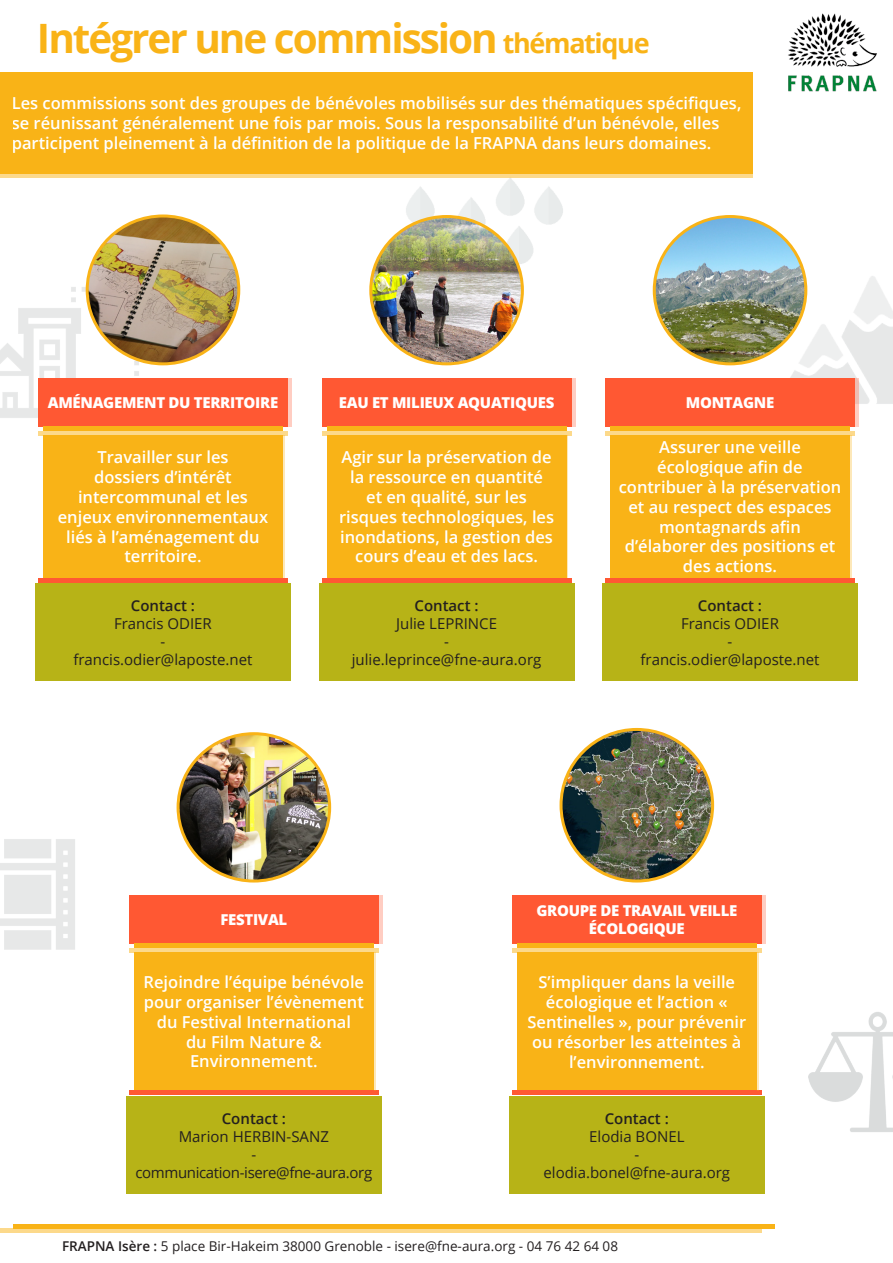
<style>
.page{position:relative;width:893px;height:1263px;background:#fff}
.page>*{position:absolute;margin:0;border:0;box-sizing:border-box;transform-origin:0 0}
.t1{font:700 40.5px "Open Sans";letter-spacing:-.05em;color:#f9b317}
.t2{font:600 16.5px/19.8px "Open Sans";color:#fff;text-align:center}
.t3{font:15px "Open Sans";color:#231f20}
.t4{font:800 15px/18px "Open Sans";letter-spacing:-.02em;color:#fff;text-align:center}
.t5{font:600 15px "Open Sans";color:#231f20}
.t6{font:15px "Open Sans";letter-spacing:-.025em;color:#231f20}
.t7{font:13.5px "Open Sans";color:#231f20}
.s1{font-size:27px}
.s2{font-weight:600}
</style>
<div class="page">
<img style="left:653px;top:215px;width:240px;height:221px">
<img style="left:406px;top:178px;width:157px;height:86px">
<img style="left:0;top:276px;width:177px;height:160px">
<img style="left:808px;top:1012px;width:85px;height:120px">
<div style="left:38px;top:378px;width:250px;height:49px;background:#ff5833"></div>
<img style="left:788px;top:13px;width:89px;height:79px">
<div style="left:3px;top:72px;width:750px;height:101px;background:#f9b317"></div>
<div style="left:0;top:173px;width:753px;height:5px;background:#fcd98b"></div>
<img style="left:561px;top:729px;width:152px;height:152px;border-radius:76px">
<div style="left:559px;top:728px;width:155px;height:154px;border:3px solid #f9b317;border-radius:50%"></div>
<img style="left:87px;top:218px;width:152px;height:146px">
<div style="left:86px;top:214px;width:154px;height:151px;border:3px solid #f9b317;border-radius:50%"></div>
<img style="left:371px;top:216px;width:151px;height:148px">
<div style="left:369px;top:215px;width:155px;height:150px;border:3px solid #f9b317;border-radius:50%"></div>
<img style="left:654px;top:216px;width:152px;height:148px">
<div style="left:653px;top:215px;width:154px;height:150px;border:3px solid #f9b317;border-radius:50%"></div>
<img style="left:178px;top:734px;width:152px;height:147px">
<div style="left:177px;top:732px;width:154px;height:150px;border:3px solid #f9b317;border-radius:50%"></div>
<div style="left:0;top:72px;width:12px;height:101px;background:#f9b317"></div>
<hr style="left:38px;top:431px;width:250px;height:4px;background:#fcd98b">
<hr style="left:43px;top:427px;width:240px;height:4px;background:#f9b317">
<div style="left:0;top:1228px;width:762px;height:5px;background:#fcd98b"></div>
<hr style="left:13px;top:1224px;width:762px;height:4px;background:#f9b317">
<div style="left:43px;top:435px;width:240px;height:143px;background:#f9b317"></div>
<div style="left:35px;top:583px;width:256px;height:98px;background:#b7b317"></div>
<hr style="left:38px;top:578px;width:250px;height:4px;background:#ff5833">
<div style="left:322px;top:378px;width:249px;height:49px;background:#ff5833"></div>
<hr style="left:322px;top:431px;width:249px;height:4px;background:#fcd98b">
<hr style="left:327px;top:427px;width:239px;height:4px;background:#f9b317">
<div style="left:327px;top:435px;width:239px;height:143px;background:#f9b317"></div>
<div style="left:319px;top:583px;width:255px;height:98px;background:#b7b317"></div>
<hr style="left:322px;top:578px;width:249px;height:4px;background:#ff5833">
<div style="left:605px;top:378px;width:250px;height:49px;background:#ff5833"></div>
<hr style="left:605px;top:431px;width:250px;height:4px;background:#fcd98b">
<hr style="left:610px;top:427px;width:240px;height:4px;background:#f9b317">
<div style="left:610px;top:435px;width:240px;height:143px;background:#f9b317"></div>
<div style="left:602px;top:583px;width:256px;height:98px;background:#b7b317"></div>
<hr style="left:605px;top:578px;width:250px;height:4px;background:#ff5833">
<div style="left:129px;top:895px;width:250px;height:49px;background:#ff5833"></div>
<hr style="left:129px;top:948px;width:250px;height:4px;background:#fcd98b">
<hr style="left:134px;top:944px;width:240px;height:4px;background:#f9b317">
<div style="left:134px;top:952px;width:240px;height:139px;background:#f9b317"></div>
<div style="left:126px;top:1096px;width:255px;height:98px;background:#b7b317"></div>
<hr style="left:129px;top:1091px;width:250px;height:4px;background:#ff5833">
<div style="left:512px;top:895px;width:250px;height:49px;background:#ff5833"></div>
<hr style="left:512px;top:948px;width:250px;height:4px;background:#fcd98b">
<hr style="left:517px;top:944px;width:240px;height:4px;background:#f9b317">
<div style="left:517px;top:952px;width:240px;height:139px;background:#f9b317"></div>
<div style="left:509px;top:1096px;width:255px;height:98px;background:#b7b317"></div>
<hr style="left:512px;top:1091px;width:250px;height:4px;background:#ff5833">
<hr style="left:288px;top:378px;width:4px;height:49px;background:#ffcdc2">
<svg style="left:571px;top:378px;width:4px;height:49px"></svg>
<svg style="left:855px;top:378px;width:4px;height:49px"></svg>
<hr style="left:762px;top:895px;width:4px;height:49px;background:#ffcdc2">
<hr style="left:379px;top:895px;width:4px;height:49px;background:#ffcdc2">
<hr style="left:283px;top:435px;width:2px;height:143px;background:#f9b317">
<hr style="left:566px;top:435px;width:2px;height:143px;background:#f9b317">
<hr style="left:850px;top:435px;width:2px;height:143px;background:#f9b317">
<hr style="left:757px;top:952px;width:1px;height:139px;background:#f9b317">
<hr style="left:374px;top:952px;width:2px;height:139px;background:#f9b317">
<p class="t1" style="left:37px;top:10px;width:614px">Intégrer une commission <span class="s1">thématique</span></p>
<p class="t2" style="left:12px;top:93px;width:731px;text-align:left">Les commissions sont des groupes de bénévoles mobilisés sur des thématiques spécifiques, se réunissant généralement une fois par mois. Sous la responsabilité d’un bénévole, elles participent pleinement à la définition de la politique de la FRAPNA dans leurs domaines.</p>
<p class="t4" style="left:48px;top:393px;width:232px">AMÉNAGEMENT DU TERRITOIRE</p>
<p class="t2" style="left:58px;top:447px;width:212px">Travailler sur les<br>dossiers d’intérêt intercommunal et les enjeux environnementaux liés à l’aménagement du territoire.</p>
<p class="t5" style="left:131px;top:595px;width:66px">Contact :</p>
<p class="t3" style="left:114px;top:613px;width:99px">Francis ODIER</p>
<p class="t3" style="left:161px;top:631px;width:6px">-</p>
<p class="t3" style="left:73px;top:649px;width:181px">francis.odier@laposte.net</p>
<p class="t4" style="left:339px;top:393px;width:217px">EAU ET MILIEUX AQUATIQUES</p>
<p class="t2" style="left:339px;top:447px;width:217px">Agir sur la préservation de la ressource en quantité<br>et en qualité, sur les risques technologiques, les inondations, la gestion des cours d’eau et des lacs.</p>
<p class="t5" style="left:414px;top:595px;width:66px">Contact :</p>
<p class="t3" style="left:396px;top:613px;width:102px">Julie LEPRINCE</p>
<p class="t3" style="left:444px;top:631px;width:6px">-</p>
<p class="t3" style="left:352px;top:649px;width:191px">julie.leprince@fne-aura.org</p>
<p class="t4" style="left:686px;top:393px;width:90px">MONTAGNE</p>
<p class="t2" style="left:619px;top:437px;width:224px">Assurer une veille écologique afin de contribuer à la préservation et au respect des espaces montagnards afin d’élaborer des positions et des actions.</p>
<p class="t5" style="left:698px;top:595px;width:66px">Contact :</p>
<p class="t3" style="left:681px;top:613px;width:99px">Francis ODIER</p>
<p class="t3" style="left:728px;top:631px;width:6px">-</p>
<p class="t3" style="left:640px;top:649px;width:181px">francis.odier@laposte.net</p>
<p class="t4" style="left:220px;top:910px;width:68px">FESTIVAL</p>
<p class="t2" style="left:144px;top:972px;width:222px">Rejoindre l’équipe bénévole pour organiser l’évènement du Festival International<br>du Film Nature &amp;<br>Environnement.</p>
<p class="t5" style="left:222px;top:1108px;width:66px">Contact :</p>
<p class="t3" style="left:179px;top:1126px;width:152px">Marion HERBIN-SANZ</p>
<p class="t3" style="left:251px;top:1144px;width:6px">-</p>
<p class="t6" style="left:136px;top:1162px;width:238px">communication-isere@fne-aura.org</p>
<p class="t4" style="left:536px;top:901px;width:203px">GROUPE DE TRAVAIL VEILLE<br>ÉCOLOGIQUE</p>
<p class="t2" style="left:527px;top:972px;width:220px">S’impliquer dans la veille écologique et l’action «<br>Sentinelles », pour prévenir ou résorber les atteintes à l’environnement.</p>
<p class="t5" style="left:605px;top:1108px;width:66px">Contact :</p>
<p class="t3" style="left:589px;top:1126px;width:97px">Elodia BONEL</p>
<p class="t3" style="left:634px;top:1144px;width:6px">-</p>
<p class="t3" style="left:543px;top:1162px;width:188px">elodia.bonel@fne-aura.org</p>
<p class="t7" style="left:62px;top:1237px;width:558px"><span class="s2">FRAPNA Isère :</span> 5 place Bir-Hakeim 38000 Grenoble - isere@fne-aura.org - 04 76 42 64 08</p>
</div>
